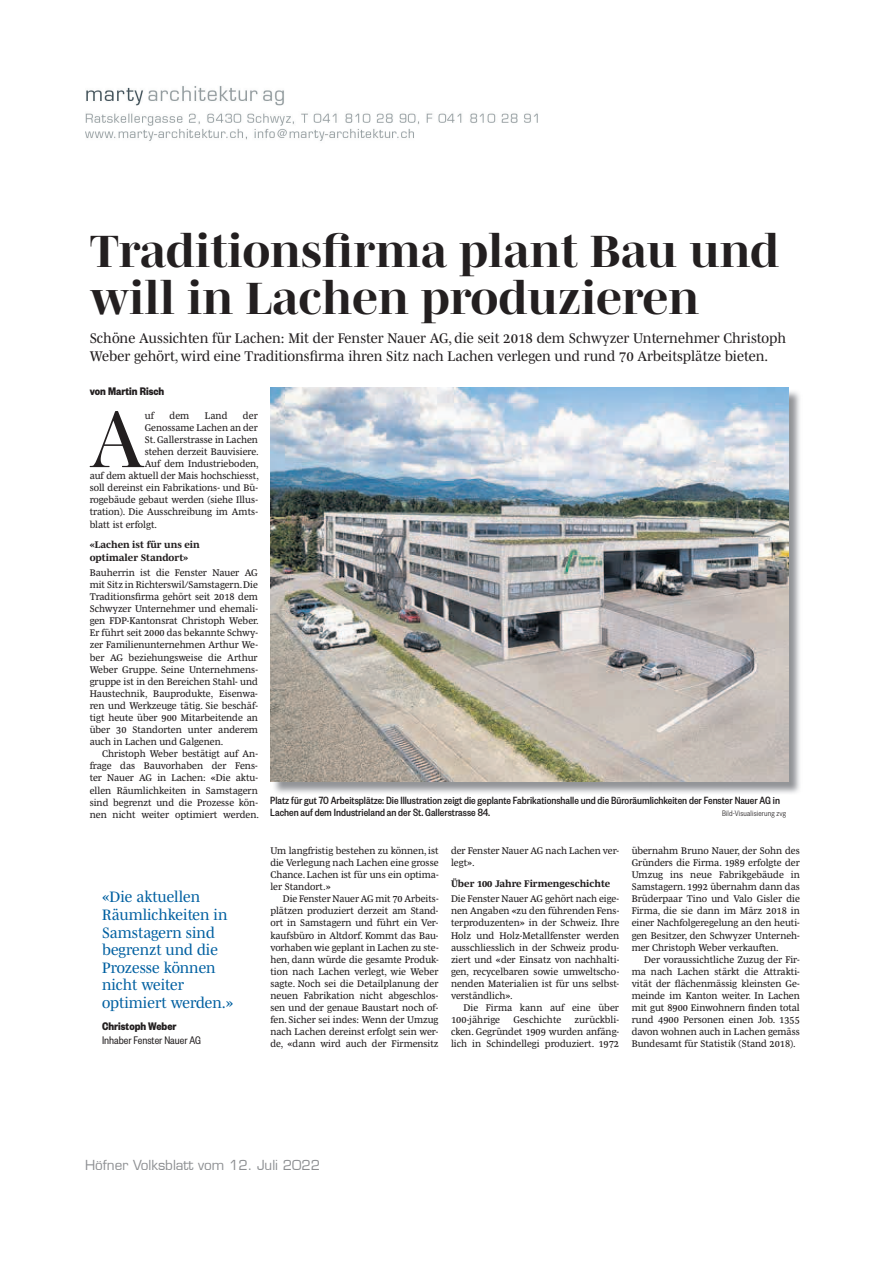
<style>
.page{position:relative;width:893px;height:1263px;background:#fff}
.page>*{position:absolute;margin:0;border:0;box-sizing:border-box;transform-origin:0 0}
.t1{font:81.45px "Mencken Pro Head";color:#231f20}
.t2{font:700 46.2px/47.2px "Mencken Pro Head";color:#231f20}
.t3{font:15.45px/17.5px "Mencken Pro Sub Head";color:#0160a1}
.t4{font:14.25px/17.1px "Mencken Pro Sub Head";color:#231f20}
.t5{font:13.5px "Eurostile LT";color:#8d8f92}
.t6{font:700 12.15px "Founders Grotesk Cond";color:#231f20}
.t7{font:12.15px "Founders Grotesk Cond";color:#231f20}
.t8{font:500 11.55px/12.1px "Founders Grotesk Cond";color:#231f20}
.t9{font:9.9px/12.1px "Mencken Pro Text";color:#231f20;text-align:justify}
.t10{font:700 9.9px/12.1px "Mencken Pro Text";color:#231f20}
.t11{font:300 8.85px "Founders Grotesk Cond";letter-spacing:.02em;color:#231f20}
</style>
<div class="page">
<img style="left:85px;top:86px;width:453px;height:55px">
<img style="left:272px;top:389px;width:528px;height:404px">
<img style="left:270px;top:388px;width:518px;height:393px">
<h2 class="t2" style="left:90px;top:222px;width:691px">Traditionsfirma plant Bau und will in Lachen produzieren</h2>
<h3 class="t4" style="left:90px;top:328px;width:698px">Schöne Aussichten für Lachen: Mit der Fenster Nauer AG, die seit 2018 dem Schwyzer Unternehmer Christoph<br>Weber gehört, wird eine Traditionsfirma ihren Sitz nach Lachen verlegen und rund 70 Arbeitsplätze bieten.</h3>
<p class="t6" style="left:90px;top:383px;width:76px">von Martin Risch</p>
<h1 class="t1" style="left:89px;top:378px;width:57px">A</h1>
<p class="t9" style="left:145px;top:408px;width:11px">uf</p>
<p class="t9" style="left:170px;top:408px;width:21px">dem</p>
<p class="t9" style="left:205px;top:408px;width:24px">Land</p>
<p class="t9" style="left:243px;top:408px;width:16px">der</p>
<p class="t9" style="left:145px;top:420px;width:115px">Genossame Lachen an der</p>
<p class="t9" style="left:145px;top:432px;width:115px">St. Gallerstrasse in Lachen</p>
<p class="t9" style="left:145px;top:444px;width:116px">stehen derzeit Bauvisiere.</p>
<p class="t9" style="left:145px;top:457px;width:116px">Auf dem Industrieboden,</p>
<p class="t9" style="left:90px;top:469px;width:171px">auf dem aktuell der Mais hochschiesst,</p>
<p class="t9" style="left:90px;top:481px;width:170px">soll dereinst ein Fabrikations- und Bü-</p>
<p class="t9" style="left:90px;top:493px;width:170px">rogebäude gebaut werden (siehe Illus-</p>
<p class="t9" style="left:90px;top:505px;width:170px">tration). Die Ausschreibung im Amts-</p>
<p class="t9" style="left:90px;top:517px;width:69px">blatt ist erfolgt.</p>
<p class="t10" style="left:90px;top:538px;width:112px">«Lachen ist für uns ein optimaler Standort»</p>
<p class="t9" style="left:90px;top:565px;width:171px">Bauherrin ist die Fenster Nauer AG mit Sitz in Richterswil/Samstagern. Die Traditionsfirma gehört seit 2018 dem Schwyzer Unternehmer und ehemali&shy;gen FDP-Kantonsrat Christoph Weber.<br>Er führt seit 2000 das bekannte Schwy&shy;zer Familienunternehmen Arthur We&shy;ber AG beziehungsweise die Arthur Weber Gruppe. Seine Unternehmens&shy;gruppe ist in den Bereichen Stahl- und Haustechnik, Bauprodukte, Eisenwa&shy;ren und Werkzeuge tätig. Sie beschäf&shy;tigt heute über 900 Mitarbeitende an über 30 Standorten unter anderem auch in Lachen und Galgenen.</p>
<p class="t9" style="left:90px;top:747px;width:171px;text-align:left;text-indent:12px">Christoph Weber bestätigt auf An&shy;frage das Bauvorhaben der Fens&shy;ter Nauer AG in Lachen: «Die aktu&shy;ellen Räumlichkeiten in Samstagern sind begrenzt und die Prozesse kön&shy;nen nicht weiter optimiert werden.</p>
<p class="t8" style="left:270px;top:794px;width:511px">Platz für gut 70 Arbeitsplätze: Die Illustration zeigt die geplante Fabrikationshalle und die Büroräumlichkeiten der Fenster Nauer AG in<br>Lachen auf dem Industrieland an der St. Gallerstrasse 84.</p>
<p class="t11" style="left:722px;top:808px;width:65px">Bild-Visualisierung zvg</p>
<h3 class="t3" style="left:102px;top:887px;width:133px">«Die aktuellen<br>Räumlichkeiten in<br>Samstagern sind begrenzt und die<br>Prozesse können nicht weiter optimiert werden.»</h3>
<p class="t6" style="left:102px;top:1019px;width:76px">Christoph Weber</p>
<p class="t7" style="left:102px;top:1033px;width:100px">Inhaber Fenster Nauer AG</p>
<p class="t9" style="left:270px;top:843px;width:170px">Um langfristig bestehen zu können, ist die Verlegung nach Lachen eine grosse Chance. Lachen ist für uns ein optima&shy;ler Standort.»</p>
<p class="t9" style="left:270px;top:892px;width:170px;text-indent:12px">Die Fenster Nauer AG mit 70 Arbeits&shy;plätzen produziert derzeit am Stand&shy;ort in Samstagern und führt ein Ver&shy;kaufsbüro in Altdorf. Kommt das Bau&shy;vorhaben wie geplant in Lachen zu ste&shy;hen, dann würde die gesamte Produk&shy;tion nach Lachen verlegt, wie Weber sagte. Noch sei die Detailplanung der neuen Fabrikation nicht abgeschlos&shy;sen und der genaue Baustart noch of&shy;fen. Sicher sei indes: Wenn der Umzug nach Lachen dereinst erfolgt sein wer&shy;de, «dann wird auch der Firmensitz</p>
<p class="t9" style="left:451px;top:843px;width:170px">der Fenster Nauer AG nach Lachen ver&shy;legt».</p>
<p class="t10" style="left:451px;top:876px;width:161px">Über 100 Jahre Firmengeschichte</p>
<p class="t9" style="left:451px;top:892px;width:170px">Die Fenster Nauer AG gehört nach eige&shy;nen Angaben «zu den führenden Fens&shy;terproduzenten» in der Schweiz. Ihre Holz und Holz-Metallfenster werden ausschliesslich in der Schweiz produ&shy;ziert und «der Einsatz von nachhalti&shy;gen, recycelbaren sowie umweltscho&shy;nenden Materialien ist für uns selbst&shy;verständlich».</p>
<p class="t9" style="left:451px;top:1000px;width:170px;text-indent:12px">Die Firma kann auf eine über<br>100-jährige</p>
<p class="t9" style="left:451px;top:1013px;width:170px;text-indent:123px">zurückbli&shy;cken. Gegründet 1909 wurden anfäng&shy;lich in Schindellegi produziert. 1972</p>
<p class="t9" style="left:513px;top:1013px;width:49px">Geschichte</p>
<p class="t9" style="left:632px;top:843px;width:170px">übernahm Bruno Nauer, der Sohn des Gründers die Firma. 1989 erfolgte der Umzug ins neue Fabrikgebäude in Samstagern. 1992 übernahm dann das Brüderpaar Tino und Valo Gisler die Firma, die sie dann im März 2018 in einer Nachfolgeregelung an den heuti&shy;gen Besitzer, den Schwyzer Unterneh&shy;mer Christoph Weber verkauften.</p>
<p class="t9" style="left:632px;top:952px;width:170px;text-indent:12px">Der voraussichtliche Zuzug der Fir&shy;ma nach Lachen stärkt die Attrakti&shy;vität der flächenmässig kleinsten Ge&shy;meinde im Kanton weiter. In Lachen mit gut 8900 Einwohnern finden total rund 4900 Personen einen Job. 1355 davon wohnen auch in Lachen gemäss Bundesamt für Statistik (Stand 2018).</p>
<h3 class="t5" style="left:85px;top:1157px;width:236px">Höfner Volksblatt vom 12. Juli 2022</h3>
</div>
